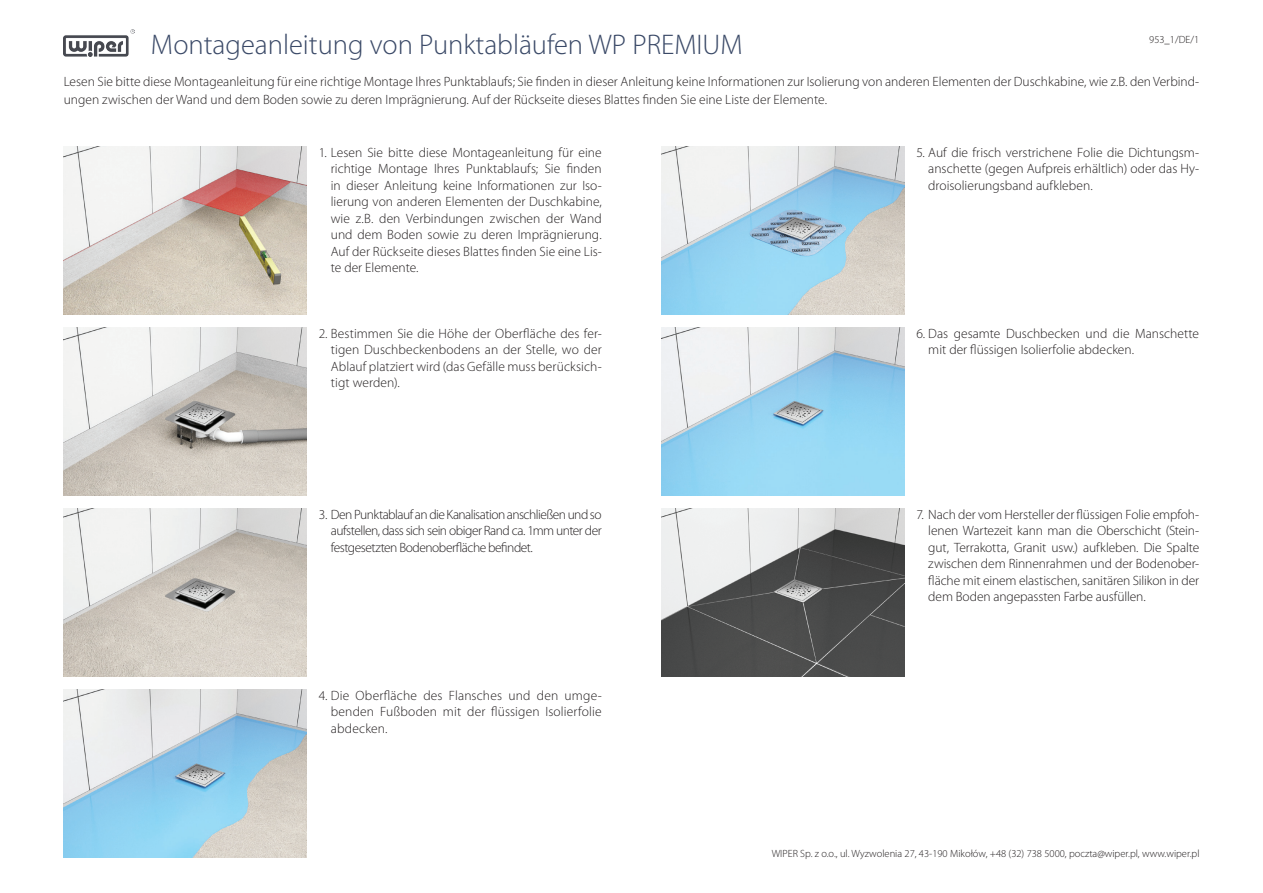
<style>
.page{position:relative;width:1263px;height:893px;background:#fff}
.page>*{position:absolute;margin:0;border:0;box-sizing:border-box;transform-origin:0 0}
.t1{font:300 28.5px "Myriad Pro";color:#3a4967}
.t2{font:300 13.5px/16.5px "Myriad Pro";color:#231f20}
.t3{font:300 13.5px/16.5px "Myriad Pro";letter-spacing:-.04em;color:#231f20}
.t4{font:300 10.5px "Myriad Pro";color:#231f20}
</style>
<div class="page">
<img style="left:64px;top:29px;width:71px;height:28px">
<img style="left:64px;top:146px;width:243px;height:168px">
<img style="left:64px;top:509px;width:243px;height:168px">
<img style="left:661px;top:146px;width:243px;height:168px">
<img style="left:661px;top:509px;width:243px;height:168px">
<img style="left:64px;top:328px;width:243px;height:168px">
<img style="left:64px;top:690px;width:243px;height:168px">
<img style="left:661px;top:328px;width:243px;height:168px">
<h1 class="t1" style="left:151px;top:29px;width:593px">Montageanleitung von Punktabläufen WP PREMIUM</h1>
<p class="t2" style="left:64px;top:73px;width:1137px;line-height:18px">Lesen Sie bitte diese Montageanleitung für eine richtige Montage Ihres Punktablaufs; Sie finden in dieser Anleitung keine Informationen zur Isolierung von anderen Elementen der Duschkabine, wie z.B. den Verbind&shy;ungen zwischen der Wand und dem Boden sowie zu deren Imprägnierung. Auf der Rückseite dieses Blattes finden Sie eine Liste der Elemente.</p>
<p class="t4" style="left:1149px;top:34px;width:51px">953_1/DE/1</p>
<p class="t2" style="left:319px;top:144px;width:284px">1. Lesen Sie bitte diese Montageanleitung für eine</p>
<p class="t2" style="left:916px;top:144px;width:284px">5. Auf die frisch verstrichene Folie die Dichtungsm-</p>
<p class="t2" style="left:331px;top:161px;width:272px;text-align:justify">richtige Montage Ihres Punktablaufs; Sie finden in dieser Anleitung keine Informationen zur Iso&shy;lierung von anderen Elementen der Duschkabine, wie z.B. den Verbindungen zwischen der Wand und dem Boden sowie zu deren Imprägnierung.<br>Auf der Rückseite dieses Blattes finden Sie eine Lis&shy;te der Elemente.</p>
<p class="t2" style="left:928px;top:161px;width:272px">anschette (gegen Aufpreis erhältlich) oder das Hy&shy;droisolierungsband aufkleben.</p>
<p class="t2" style="left:319px;top:325px;width:284px">2. Bestimmen Sie die Höhe der Oberfläche des fer-</p>
<p class="t2" style="left:916px;top:325px;width:284px">6. Das gesamte Duschbecken und die Manschette</p>
<p class="t2" style="left:331px;top:342px;width:272px;text-align:justify">tigen Duschbeckenbodens an der Stelle, wo der Ablauf platziert wird (das Gefälle muss berücksich&shy;tigt werden).</p>
<p class="t2" style="left:928px;top:342px;width:207px">mit der flüssigen Isolierfolie abdecken.</p>
<p class="t3" style="left:319px;top:506px;width:284px">3. Den Punktablauf an die Kanalisation anschließen und so</p>
<p class="t2" style="left:916px;top:506px;width:284px">7. Nach der vom Hersteller der flüssigen Folie empfoh-</p>
<p class="t3" style="left:331px;top:523px;width:272px">aufstellen, dass sich sein obiger Rand ca. 1mm unter der festgesetzten Bodenoberfläche befindet.</p>
<p class="t2" style="left:928px;top:523px;width:272px;text-align:justify">lenen Wartezeit kann man die Oberschicht (Stein&shy;gut, Terrakotta, Granit usw.) aufkleben. Die Spalte zwischen dem Rinnenrahmen und der Bodenober&shy;fläche mit einem elastischen, sanitären Silikon in der dem Boden angepassten Farbe ausfüllen.</p>
<p class="t2" style="left:319px;top:687px;width:284px">4. Die Oberfläche des Flansches und den umge-</p>
<p class="t2" style="left:331px;top:704px;width:272px">benden Fußboden mit der flüssigen Isolierfolie abdecken.</p>
<p class="t4" style="left:772px;top:847px;width:429px">WIPER Sp. z o.o., ul. Wyzwolenia 27, 43-190 Mikołów, +48 (32) 738 5000, poczta@wiper.pl, www.wiper.pl</p>
</div>
